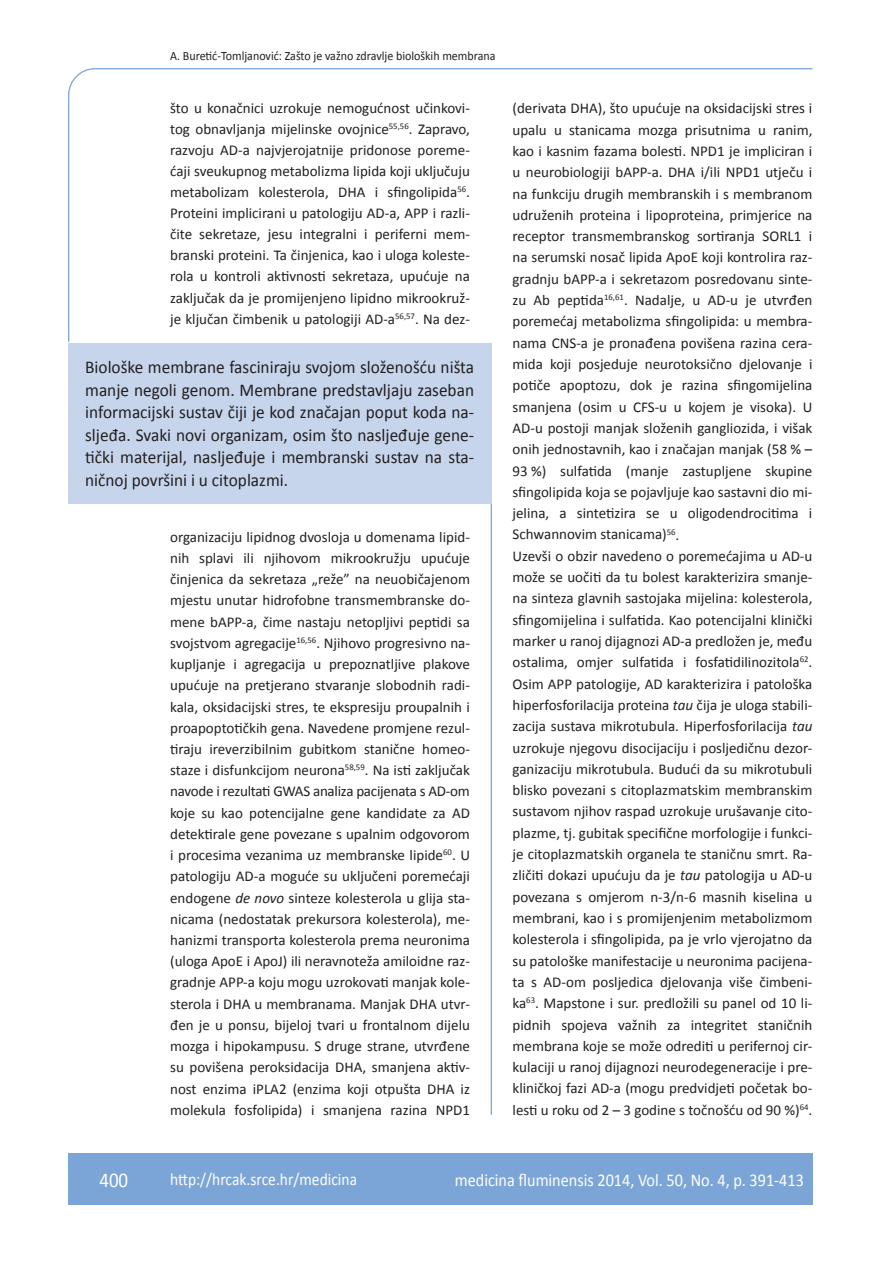
<style>
.page{position:relative;width:889px;height:1268px;background:#fff}
.page>*{position:absolute;margin:0;border:0;box-sizing:border-box;transform-origin:0 0}
.t1{font:21px "Calibri";color:#fff;scale:.9 1}
.t2{font:18px/22.5px "Calibri";color:#231f20;text-align:justify;scale:.96 1}
.t3{font:18px "Calibri";color:#fff;scale:.9 1}
.t4{font:17.25px "Calibri";color:#fff;scale:.9 1}
.t5{font:15px/21.3px "Calibri";color:#231f20;text-align:justify}
.t6{font:12.75px "Calibri";color:#231f20;scale:.94 1}
.s1{font-style:italic}
</style>
<div class="page">
<svg style="left:68px;top:68px;width:745px;height:274px"></svg>
<hr style="left:490px;top:503px;width:2px;height:611px;background:#7ca5d7">
<div style="left:68px;top:1152px;width:744px;height:51px;background:#7ca5d7"></div>
<div style="left:68px;top:342px;width:423px;height:161px;background:#c6d5ec"></div>
<p class="t6" style="left:170px;top:47px;width:348px">A. Buretić-Tomljanović: Zašto je važno zdravlje bioloških membrana</p>
<p class="t5" style="left:170px;top:97px;width:301px">što u konačnici uzrokuje nemogućnost učinkovi&shy;tog obnavljanja mijelinske ovojnice<sup>55,56</sup>. Zapravo, razvoju AD-a najvjerojatnije pridonose poreme&shy;ćaji sveukupnog metabolizma lipida koji uključuju metabolizam kolesterola, DHA i sfingolipida<sup>56</sup>.<br>Proteini implicirani u patologiju AD-a, APP i razli&shy;čite sekretaze, jesu integralni i periferni mem&shy;branski proteini. Ta činjenica, kao i uloga koleste&shy;rola u kontroli aktivnosti sekretaza, upućuje na zaključak da je promijenjeno lipidno mikrookruž&shy;je ključan čimbenik u patologiji AD-a<sup>56,57</sup>. Na dez-</p>
<p class="t5" style="left:512px;top:97px;width:301px;text-align:left">(derivata DHA), što upućuje na oksidacijski stres i upalu u stanicama mozga prisutnima u ranim, kao i kasnim fazama bolesti. NPD1 je impliciran i u neurobiologiji bAPP-a. DHA i/ili NPD1 utječu i na funkciju drugih membranskih i s membranom udruženih proteina i lipoproteina, primjerice na receptor transmembranskog sortiranja SORL1 i na serumski nosač lipida ApoE koji kontrolira raz&shy;gradnju bAPP-a i sekretazom posredovanu sinte&shy;zu Ab peptida<sup>16,61</sup>. Nadalje, u AD-u je utvrđen poremećaj metabolizma sfingolipida: u membra&shy;nama CNS-a je pronađena povišena razina cera&shy;mida koji posjeduje neurotoksično djelovanje i potiče apoptozu, dok je razina sfingomijelina smanjena (osim u CFS-u u kojem je visoka). U AD-u postoji manjak složenih gangliozida, i višak onih jednostavnih, kao i značajan manjak (58 % – 93 %) sulfatida (manje zastupljene skupine sfingolipida koja se pojavljuje kao sastavni dio mi&shy;jelina, a sintetizira se u oligodendrocitima i Schwannovim stanicama)<sup>56</sup>.<br>Uzevši o obzir navedeno o poremećajima u AD-u može se uočiti da tu bolest karakterizira smanje&shy;na sinteza glavnih sastojaka mijelina: kolesterola, sfingomijelina i sulfatida. Kao potencijalni klinički marker u ranoj dijagnozi AD-a predložen je, među ostalima, omjer sulfatida i fosfatidilinozitola<sup>62</sup>.<br>Osim APP patologije, AD karakterizira i patološka hiperfosforilacija proteina <span class="s1">tau</span> čija je uloga stabili&shy;zacija sustava mikrotubula. Hiperfosforilacija <span class="s1">tau </span>uzrokuje njegovu disocijaciju i posljedičnu dezor&shy;ganizaciju mikrotubula. Budući da su mikrotubuli blisko povezani s citoplazmatskim membranskim sustavom njihov raspad uzrokuje urušavanje cito&shy;plazme, tj. gubitak specifične morfologije i funkci&shy;je citoplazmatskih organela te staničnu smrt. Ra&shy;zličiti dokazi upućuju da je <span class="s1">tau</span> patologija u AD-u povezana s omjerom n-3/n-6 masnih kiselina u membrani, kao i s promijenjenim metabolizmom kolesterola i sfingolipida, pa je vrlo vjerojatno da su patološke manifestacije u neuronima pacijena&shy;ta s AD-om posljedica djelovanja više čimbeni&shy;ka<sup>63</sup>. Mapstone i sur. predložili su panel od 10 li&shy;pidnih spojeva važnih za integritet staničnih membrana koje se može odrediti u perifernoj cir&shy;kulaciji u ranoj dijagnozi neurodegeneracije i pre&shy;kliničkoj fazi AD-a (mogu predvidjeti početak bo&shy;lesti u roku od 2 – 3 godine s točnošću od 90 %)<sup>64</sup>.</p>
<p class="t2" style="left:85px;top:355px;width:407px">Biološke membrane fasciniraju svojom složenošću ništa manje negoli genom. Membrane predstavljaju zaseban informacijski sustav čiji je kod značajan poput koda na&shy;sljeđa. Svaki novi organizam, osim što nasljeđuje gene&shy;tički materijal, nasljeđuje i membranski sustav na sta&shy;ničnoj površini i u citoplazmi.</p>
<p class="t5" style="left:170px;top:525px;width:301px">organizaciju lipidnog dvosloja u domenama lipid&shy;nih splavi ili njihovom mikrookružju upućuje činjenica da sekretaza „reže” na neuobičajenom mjestu unutar hidrofobne transmembranske do&shy;mene bAPP-a, čime nastaju netopljivi peptidi sa svojstvom agregacije<sup>16,56</sup>. Njihovo progresivno na&shy;kupljanje i agregacija u prepoznatljive plakove upućuje na pretjerano stvaranje slobodnih radi&shy;kala, oksidacijski stres, te ekspresiju proupalnih i proapoptotičkih gena. Navedene promjene rezul&shy;tiraju ireverzibilnim gubitkom stanične homeo&shy;staze i disfunkcijom neurona<sup>58,59</sup>. Na isti zaključak navode i rezultati GWAS analiza pacijenata s AD-om koje su kao potencijalne gene kandidate za AD detektirale gene povezane s upalnim odgovorom i procesima vezanima uz membranske lipide<sup>60</sup>. U patologiju AD-a moguće su uključeni poremećaji endogene <span class="s1">de novo</span> sinteze kolesterola u glija sta&shy;nicama (nedostatak prekursora kolesterola), me&shy;hanizmi transporta kolesterola prema neuronima (uloga ApoE i ApoJ) ili neravnoteža amiloidne raz&shy;gradnje APP-a koju mogu uzrokovati manjak kole&shy;sterola i DHA u membranama. Manjak DHA utvr&shy;đen je u ponsu, bijeloj tvari u frontalnom dijelu mozga i hipokampusu. S druge strane, utvrđene su povišena peroksidacija DHA, smanjena aktiv&shy;nost enzima iPLA2 (enzima koji otpušta DHA iz molekula fosfolipida) i smanjena razina NPD1</p>
<h1 class="t1" style="left:99px;top:1166px;width:33px">400</h1>
<p class="t4" style="left:170px;top:1167px;width:209px">http://hrcak.srce.hr/medicina</p>
<p class="t3" style="left:455px;top:1168px;width:389px">medicina fluminensis 2014, Vol. 50, No. 4, p. 391-413</p>
</div>
